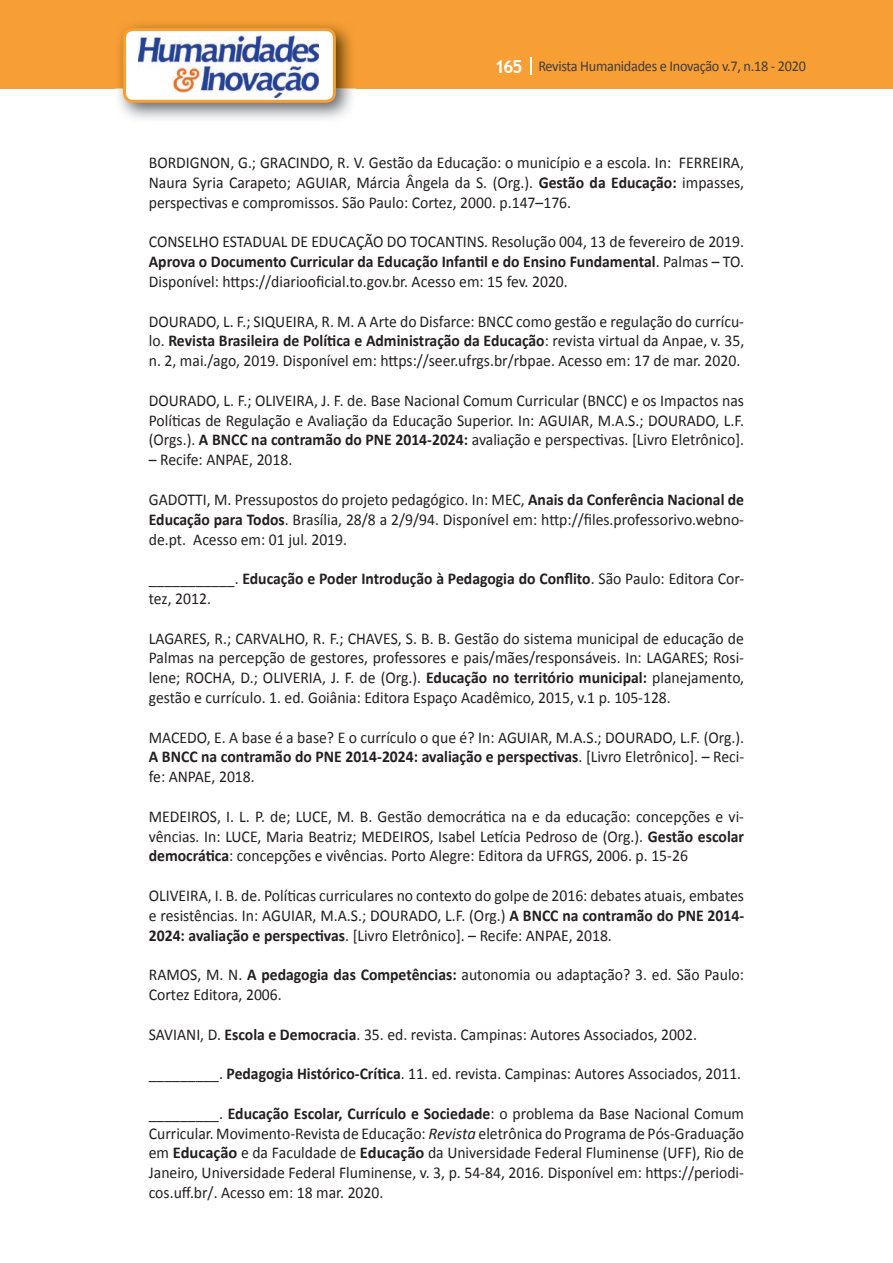
<style>
.page{position:relative;width:893px;height:1263px;background:#fff}
.page>*{position:absolute;margin:0;border:0;box-sizing:border-box;transform-origin:0 0}
.t1{font:16.5px/19.8px "Calibri";color:#231f20;text-align:justify;scale:.95 1}
.t2{font:700 16.5px/19.8px "Calibri";color:#231f20;scale:.95 1}
.t3{font:15px "Calibri";letter-spacing:-.02em;color:#3e3e3f;scale:.95 1}
.s1{font-family:"Trebuchet MS";font-weight:700;font-size:18px;color:#fff}
.s2{font-weight:700}
.s3{font-weight:400}
.s4{font-style:italic}
</style>
<div class="page">
<div style="left:0;top:0;width:893px;height:88px;background:#f79e34"></div>
<svg style="left:530px;top:57px;width:2px;height:18px"></svg>
<img style="left:115px;top:24px;width:241px;height:95px">
<svg style="left:123px;top:28px;width:213px;height:75px"></svg>
<p class="t3" style="left:495px;top:57px;width:329px"><span class="s1">165</span> Revista Humanidades e Inovação v.7, n.18 - 2020</p>
<p class="t1" style="left:149px;top:153px;width:628px">BORDIGNON, G.; GRACINDO, R. V. Gestão da Educação: o município e a escola. In: FERREIRA, Naura Syria Carapeto; AGUIAR, Márcia Ângela da S. (Org.). <span class="s2">Gestão da Educação:</span> impasses, perspectivas e compromissos. São Paulo: Cortez, 2000. p.147–176.</p>
<p class="t1" style="left:149px;top:232px;width:628px">CONSELHO ESTADUAL DE EDUCAÇÃO DO TOCANTINS. Resolução 004, 13 de fevereiro de 2019.<br><span class="s2">Aprova o Documento Curricular da Educação Infantil e do Ensino Fundamental</span>. Palmas – TO.<br>Disponível: https://diariooficial.to.gov.br. Acesso em: 15 fev. 2020.</p>
<p class="t1" style="left:149px;top:311px;width:628px">DOURADO, L. F.; SIQUEIRA, R. M. A Arte do Disfarce: BNCC como gestão e regulação do currícu&shy;lo. <span class="s2">Revista Brasileira de Política e Administração da Educação</span>: revista virtual da Anpae, v. 35, n. 2, mai./ago, 2019. Disponível em: https://seer.ufrgs.br/rbpae. Acesso em: 17 de mar. 2020.</p>
<p class="t1" style="left:149px;top:391px;width:628px">DOURADO, L. F.; OLIVEIRA, J. F. de. Base Nacional Comum Curricular (BNCC) e os Impactos nas Políticas de Regulação e Avaliação da Educação Superior. In: AGUIAR, M.A.S.; DOURADO, L.F. (Orgs.). <span class="s2">A BNCC na contramão do PNE 2014-2024:</span> avaliação e perspectivas. [Livro Eletrônico].</p>
<p class="t1" style="left:149px;top:450px;width:153px">– Recife: ANPAE, 2018.</p>
<p class="t1" style="left:149px;top:490px;width:628px">GADOTTI, M. Pressupostos do projeto pedagógico. In: MEC, <span class="s2">Anais da Conferência Nacional de Educação para Todos</span>. Brasília, 28/8 a 2/9/94. Disponível em: http://files.professorivo.webno&shy;de.pt. Acesso em: 01 jul. 2019.</p>
<p class="t2" style="left:149px;top:569px;width:628px"><span class="s3">___________.</span> Educação e Poder Introdução à Pedagogia do Conflito<span class="s3">. São Paulo: Editora Cor&shy;tez, 2012.</span></p>
<p class="t1" style="left:149px;top:628px;width:628px">LAGARES, R.; CARVALHO, R. F.; CHAVES, S. B. B. Gestão do sistema municipal de educação de Palmas na percepção de gestores, professores e pais/mães/responsáveis. In: LAGARES; Rosi&shy;lene; ROCHA, D.; OLIVERIA, J. F. de (Org.). <span class="s2">Educação no território municipal:</span> planejamento, gestão e currículo. 1. ed. Goiânia: Editora Espaço Acadêmico, 2015, v.1 p. 105-128.</p>
<p class="t1" style="left:149px;top:727px;width:628px">MACEDO, E. A base é a base? E o currículo o que é ? In: AGUIAR, M.A.S.; DOURADO, L.F. (Org.).<br><span class="s2">A BNCC na contramão do PNE 2014-2024: avaliação e perspectivas</span>. [Livro Eletrônico]. – Reci&shy;fe: ANPAE, 2018.</p>
<p class="t1" style="left:149px;top:806px;width:628px">MEDEIROS, I. L. P. de; LUCE, M. B. Gestão democrática na e da educação: concepções e vi&shy;vências. In: LUCE, Maria Beatriz; MEDEIROS, Isabel Letícia Pedroso de (Org.). <span class="s2">Gestão escolar democrática</span>: concepções e vivências. Porto Alegre: Editora da UFRGS, 2006. p. 15-26</p>
<p class="t1" style="left:149px;top:886px;width:628px">OLIVEIRA, I. B. de. Políticas curriculares no contexto do golpe de 2016: debates atuais, embates e resistências. In: AGUIAR, M.A.S.; DOURADO, L.F. (Org.) <span class="s2">A BNCC na contramão do PNE 2014- 2024: avaliação e perspectivas</span>. [Livro Eletrônico]. – Recife: ANPAE, 2018.</p>
<p class="t1" style="left:149px;top:965px;width:628px">RAMOS, M. N. <span class="s2">A pedagogia das Competências:</span> autonomia ou adaptação? 3. ed. São Paulo:<br>Cortez Editora, 2006.</p>
<p class="t1" style="left:149px;top:1024px;width:578px">SAVIANI, D. <span class="s2">Escola e Democracia</span>. 35. ed. revista. Campinas: Autores Associados, 2002.</p>
<p class="t1" style="left:149px;top:1064px;width:625px">_________. <span class="s2">Pedagogia Histórico-Crítica</span>. 11. ed. revista. Campinas: Autores Associados, 2011.</p>
<p class="t1" style="left:149px;top:1103px;width:628px">_________. <span class="s2">Educação Escolar, Currículo e Sociedade</span>: o problema da Base Nacional Comum Curricular. Movimento-Revista de Educação: <span class="s4">Revista</span> eletrônica do Programa de Pós-Graduação em <span class="s2">Educação</span> e da Faculdade de <span class="s2">Educação</span> da Universidade Federal Fluminense (UFF), Rio de Janeiro, Universidade Federal Fluminense, v. 3, p. 54-84, 2016. Disponível em: https://periodi&shy;cos.uff.br/. Acesso em: 18 mar. 2020.</p>
</div>
